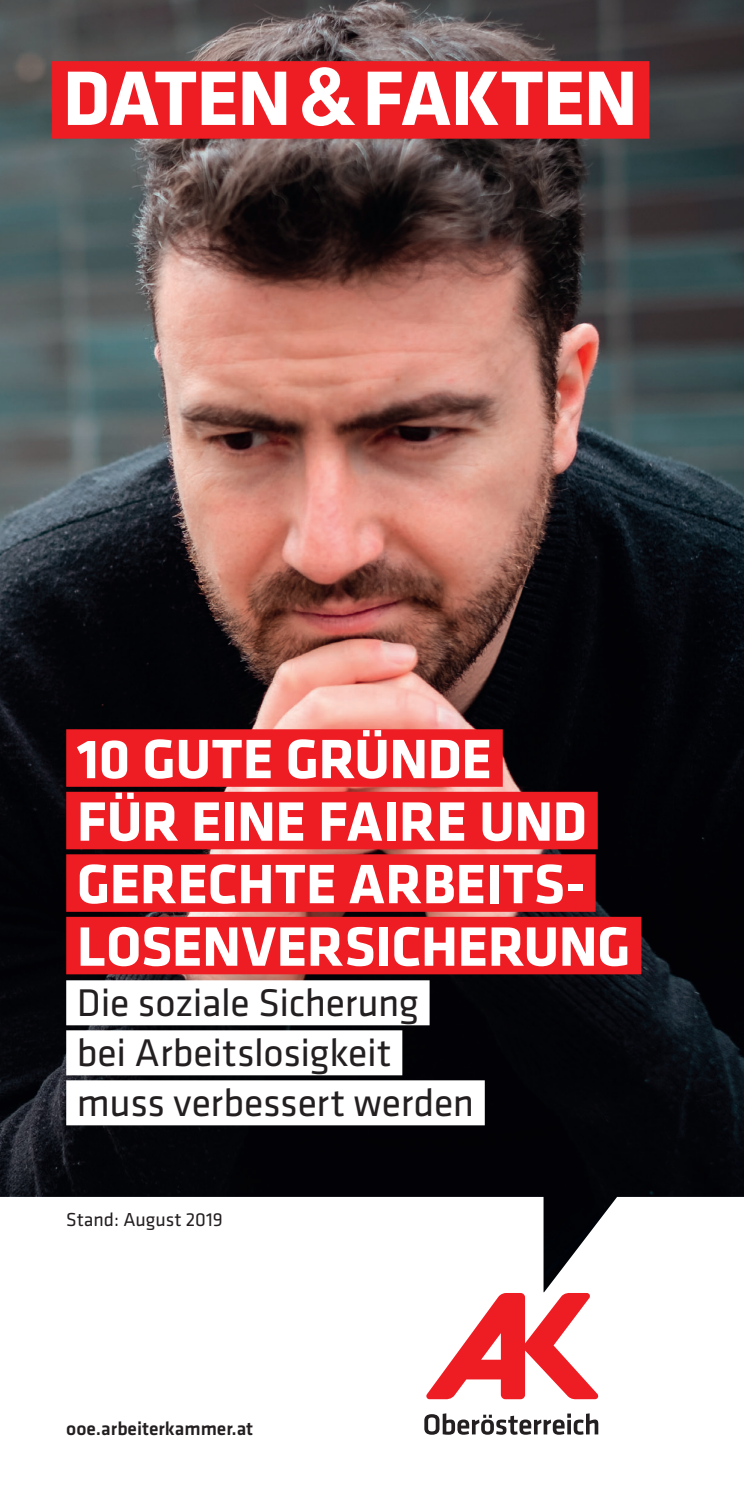
<style>
.page{position:relative;width:744px;height:1490px;background:#fff}
.page>*{position:absolute;margin:0;border:0;box-sizing:border-box;transform-origin:0 0}
.t1{font:700 80px "Klavika Basic";letter-spacing:-.02em;color:#fff}
.t2{font:700 57.5px/62.5px "Klavika Basic";letter-spacing:-.01em;color:#fff}
.t3{font:40px/50px "Klavika Basic";letter-spacing:-.01em;color:#231f20}
.t4{font:500 19.5px "Klavika Basic";color:#231f20}
.t5{font:19.5px "Klavika Basic";color:#231f20}
.s1{font-family:"Helvetica Neue LT Pro"}
</style>
<div class="page">
<img style="left:0;top:0;width:743px;height:1292px">
<svg style="left:426px;top:1293px;width:172px;height:106px"></svg>
<svg style="left:424px;top:1413px;width:174px;height:21px"></svg>
<div style="left:52px;top:61px;width:597px;height:78px;background:#ee1d23"></div>
<div style="left:66px;top:729px;width:436px;height:58px;background:#ee1d23"></div>
<div style="left:66px;top:792px;width:531px;height:57px;background:#ee1d23"></div>
<div style="left:66px;top:854px;width:529px;height:58px;background:#ee1d23"></div>
<div style="left:66px;top:917px;width:575px;height:57px;background:#ee1d23"></div>
<div style="left:66px;top:980px;width:363px;height:45px;background:#fff"></div>
<div style="left:66px;top:1030px;width:336px;height:45px;background:#fff"></div>
<div style="left:66px;top:1080px;width:418px;height:45px;background:#fff"></div>
<h1 class="t1" style="left:63px;top:68px;width:576px">DATEN <span class="s1">&amp;</span> FAKTEN</h1>
<p class="t2" style="left:77px;top:733px;width:555px">10 GUTE GRÜNDE<br>FÜR EINE FAIRE UND<br>GERECHTE ARBEITS-<br>LOSENVERSICHERUNG</p>
<p class="t3" style="left:77px;top:981px;width:399px">Die soziale Sicherung bei Arbeitslosigkeit muss verbessert werden</p>
<p class="t5" style="left:66px;top:1212px;width:158px">Stand: August 2019</p>
<p class="t4" style="left:66px;top:1421px;width:188px">ooe.arbeiterkammer.at</p>
</div>
